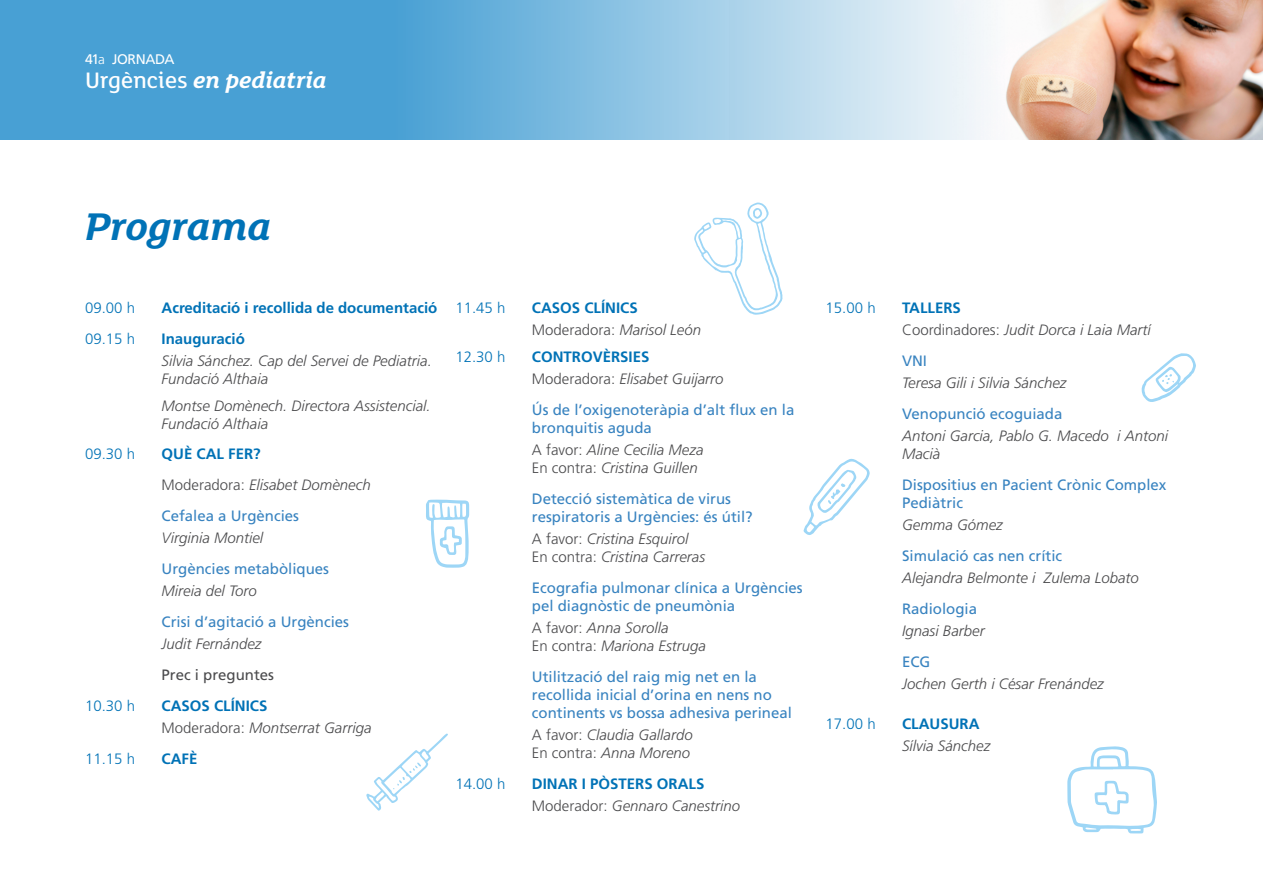
<style>
.page{position:relative;width:1263px;height:893px;background:#fff}
.page>*{position:absolute;margin:0;border:0;box-sizing:border-box;transform-origin:0 0}
.t1{font:italic 700 42px "FS Lola";color:#0072b6}
.t2{font:500 24.45px "FS Lola";color:#fff}
.t3{font:italic 700 24.45px "FS Lola";color:#fff}
.t4{font:italic 300 15px/18px "Frutiger LT Std";color:#4b4b4d}
.t5{font:15px/18px "Frutiger LT Std";color:#3883c0}
.t6{font:700 15px/22.2px "Frutiger LT Std";color:#0072b6}
.t7{font:300 15px "Frutiger LT Std";color:#0072b6}
.t8{font:15px "Frutiger LT Std";color:#4b4b4d}
.t9{font:13.95px "Frutiger LT Std";letter-spacing:-.03em;color:#fff}
.s1{font-weight:300;font-size:13.5px}
.s2{font-weight:500;font-style:normal}
.s3{font-weight:700;color:#0072b6}
.s4{font-weight:300;color:#4b4b4d}
.s5{font-weight:300;font-style:italic;color:#4b4b4d}
.s6{font-weight:700;font-style:normal;color:#0072b6}
.s7{font-style:normal}
</style>
<div class="page">
<svg style="left:366px;top:733px;width:82px;height:78px"></svg>
<svg style="left:1067px;top:746px;width:90px;height:87px"></svg>
<svg style="left:1141px;top:353px;width:55px;height:49px"></svg>
<svg style="left:803px;top:458px;width:67px;height:77px"></svg>
<svg style="left:694px;top:203px;width:89px;height:112px"></svg>
<svg style="left:426px;top:500px;width:43px;height:68px"></svg>
<svg style="left:0;top:0;width:1263px;height:140px;background:#8eb6cf"></svg>
<p class="t9" style="left:85px;top:51px;width:91px">41<span class="s1">a</span> JORNADA</p>
<h2 class="t3" style="left:85px;top:63px;width:243px"><span class="s2">Urgències</span> en pediatria</h2>
<h2 class="t2" style="left:85px;top:68px;width:298px">Títol curs, jornada, congrés...</h2>
<h1 class="t1" style="left:85px;top:197px;width:188px">Programa</h1>
<p class="t7" style="left:85px;top:299px;width:52px">09.00 h</p>
<p class="t6" style="left:162px;top:297px;width:277px">Acreditació i recollida de documentació</p>
<p class="t7" style="left:85px;top:330px;width:52px">09.15 h</p>
<p class="t6" style="left:162px;top:328px;width:85px">Inauguració</p>
<p class="t4" style="left:162px;top:352px;width:272px">Silvia Sánchez. Cap del Servei de Pediatria.<br>Fundació Althaia</p>
<p class="t4" style="left:162px;top:397px;width:271px">Montse Domènech. Directora Assistencial.<br>Fundació Althaia</p>
<p class="t7" style="left:85px;top:446px;width:52px">09.30 h</p>
<p class="t5" style="left:162px;top:439px;width:211px;line-height:30.8px"><span class="s3">QUÈ CAL FER?<br></span><span class="s4">Moderadora:</span> <span class="s5">Elisabet Domènech<br></span>Cefalea a Urgències</p>
<p class="t4" style="left:162px;top:529px;width:103px">Virginia Montiel</p>
<p class="t5" style="left:162px;top:560px;width:169px">Urgències metabòliques</p>
<p class="t4" style="left:162px;top:582px;width:97px">Mireia del Toro</p>
<p class="t5" style="left:162px;top:613px;width:189px">Crisi d’agitació a Urgències</p>
<p class="t4" style="left:162px;top:635px;width:102px">Judit Fernández</p>
<p class="t8" style="left:162px;top:666px;width:114px">Prec i preguntes</p>
<p class="t7" style="left:85px;top:697px;width:52px">10.30 h</p>
<p class="t4" style="left:162px;top:695px;width:212px;line-height:22.2px"><span class="s6">CASOS CLÍNICS<br></span><span class="s7">Moderadora:</span> Montserrat Garriga</p>
<p class="t7" style="left:85px;top:750px;width:52px">11.15 h</p>
<p class="t6" style="left:162px;top:747px;width:37px">CAFÈ</p>
<p class="t7" style="left:455px;top:299px;width:52px">11.45 h</p>
<p class="t6" style="left:532px;top:297px;width:171px">CASOS CLÍNICS<br><span class="s4">Moderadora:</span> <span class="s5">Marisol León</span></p>
<p class="t7" style="left:455px;top:348px;width:52px">12.30 h</p>
<p class="t4" style="left:532px;top:346px;width:193px;line-height:22.2px"><span class="s6">CONTROVÈRSIES<br></span><span class="s7">Moderadora:</span> Elisabet Guijarro</p>
<p class="t5" style="left:532px;top:401px;width:264px">Ús de l’oxigenoteràpia d’alt flux en la bronquitis aguda</p>
<p class="t4" style="left:532px;top:441px;width:173px"><span class="s7">A favor:</span> Aline Cecilia Meza<br><span class="s7">En contra:</span> Cristina Guillen</p>
<p class="t5" style="left:532px;top:490px;width:222px">Detecció sistemàtica de virus respiratoris a Urgències: és útil?</p>
<p class="t4" style="left:532px;top:530px;width:175px"><span class="s7">A favor:</span> Cristina Esquirol<br><span class="s7">En contra:</span> Cristina Carreras</p>
<p class="t5" style="left:532px;top:579px;width:272px">Ecografia pulmonar clínica a Urgències pel diagnòstic de pneumònia</p>
<p class="t4" style="left:532px;top:619px;width:176px"><span class="s7">A favor:</span> Anna Sorolla<br><span class="s7">En contra:</span> Mariona Estruga</p>
<p class="t5" style="left:532px;top:668px;width:262px">Utilització del raig mig net en la recollida inicial d’orina en nens no continents vs bossa adhesiva perineal</p>
<p class="t4" style="left:532px;top:726px;width:162px"><span class="s7">A favor:</span> Claudia Gallardo<br><span class="s7">En contra:</span> Anna Moreno</p>
<p class="t7" style="left:455px;top:775px;width:52px">14.00 h</p>
<p class="t6" style="left:532px;top:773px;width:210px">DINAR I PÒSTERS ORALS<br><span class="s4">Moderador:</span> <span class="s5">Gennaro Canestrino</span></p>
<p class="t7" style="left:826px;top:299px;width:52px">15.00 h</p>
<p class="t4" style="left:902px;top:297px;width:250px;line-height:22.2px"><span class="s6">TALLERS<br></span><span class="s7">Coordinadores:</span> Judit Dorca i Laia Martí</p>
<p class="t5" style="left:902px;top:352px;width:27px">VNI</p>
<p class="t4" style="left:902px;top:374px;width:166px">Teresa Gili i Silvia Sánchez</p>
<p class="t5" style="left:902px;top:405px;width:162px">Venopunció ecoguiada</p>
<p class="t4" style="left:902px;top:427px;width:267px">Antoni Garcia, Pablo G. Macedo i Antoni<br>Macià</p>
<p class="t5" style="left:902px;top:476px;width:266px">Dispositius en Pacient Crònic Complex<br>Pediàtric</p>
<p class="t4" style="left:902px;top:516px;width:102px">Gemma Gómez</p>
<p class="t5" style="left:902px;top:547px;width:162px">Simulació cas nen crític</p>
<p class="t4" style="left:902px;top:569px;width:238px">Alejandra Belmonte i Zulema Lobato</p>
<p class="t5" style="left:902px;top:600px;width:77px">Radiologia</p>
<p class="t4" style="left:902px;top:622px;width:84px">Ignasi Barber</p>
<p class="t5" style="left:902px;top:653px;width:30px">ECG</p>
<p class="t4" style="left:902px;top:675px;width:203px">Jochen Gerth i César Frenández</p>
<p class="t7" style="left:826px;top:715px;width:52px">17.00 h</p>
<p class="t6" style="left:902px;top:712px;width:79px">CLAUSURA</p>
<p class="t4" style="left:902px;top:737px;width:90px">Sílvia Sánchez</p>
</div>
